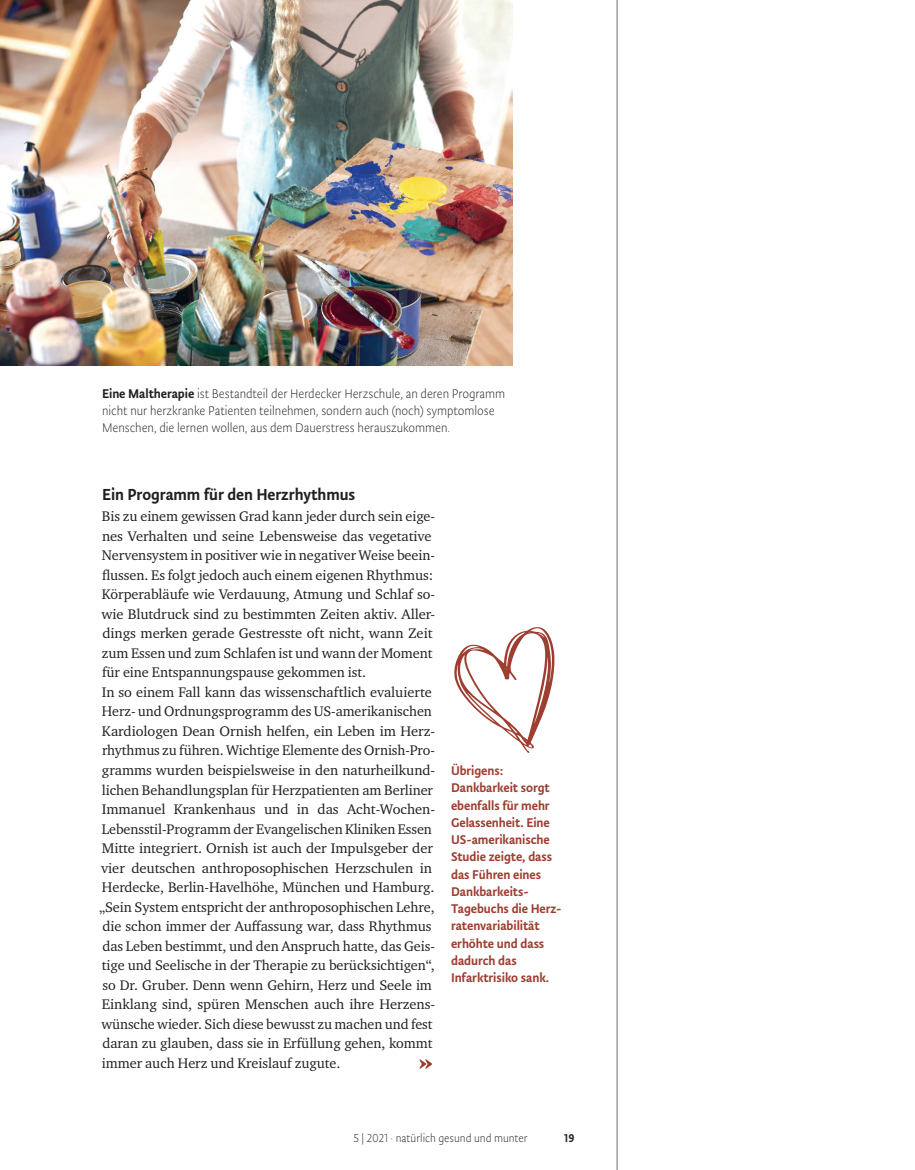
<style>
.page{position:relative;width:915px;height:1170px;background:#fff}
.page>*{position:absolute;margin:0;border:0;box-sizing:border-box;transform-origin:0 0}
.t1{font:500 18px "Tempera Std";letter-spacing:-.005em;color:#231f20}
.t2{font:14.25px/19.5px "Charter ITC Pro";letter-spacing:-.005em;color:#231f20}
.t3{font:500 14.25px/17.2px "Tempera Std";letter-spacing:-.005em;color:#9d3e30}
.t4{font:300 14.25px/17.2px "Tempera Std";letter-spacing:-.005em;color:#231f20}
.t5{font:300 12.75px "Tempera Std";color:#231f20}
.t6{font:500 12.75px "Tempera Std";color:#231f20}
.s1{font-weight:500}
</style>
<div class="page">
<svg style="left:419px;top:1059px;width:13px;height:9px"></svg>
<svg style="left:454px;top:627px;width:100px;height:126px"></svg>
<img style="left:0;top:0;width:512px;height:365px">
<hr style="left:616px;top:0;width:1px;height:1169px;background:#6c6d70">
<p class="t4" style="left:102px;top:385px;width:404px"><span class="s1">Eine Maltherapie</span> ist Bestandteil der Herdecker Herzschule, an deren Programm nicht nur herzkranke Patienten teilnehmen, sondern auch (noch) symptomlose<br>Menschen, die lernen wollen, aus dem Dauerstress herauszukommen.</p>
<p class="t1" style="left:102px;top:484px;width:254px">Ein Programm für den Herzrhythmus</p>
<p class="t2" style="left:99px;top:506px;width:337px">Bis zu einem gewissen Grad kann jeder durch sein eige&shy;nes Verhalten und seine Lebensweise das vegetative Nervensystem in positiver wie in negativer Weise beein&shy;flussen. Es folgt jedoch auch einem eigenen Rhythmus:<br>Körperabläufe wie Verdauung, Atmung und Schlaf so&shy;wie Blutdruck sind zu bestimmten Zeiten aktiv. Aller&shy;dings merken gerade Gestresste oft nicht, wann Zeit zum Essen und zum Schlafen ist und wann der Moment für eine Entspannungspause gekommen ist.<br>In so einem Fall kann das wissenschaftlich evaluierte Herz- und Ordnungsprogramm des US-amerikanischen Kardiologen Dean Ornish helfen, ein Leben im Herz&shy;rhythmus zu führen. Wichtige Elemente des Ornish-Pro&shy;gramms wurden beispielsweise in den naturheilkund&shy;lichen Behandlungsplan für Herzpatienten am Berliner Immanuel Krankenhaus und in das Acht-Wochen-Lebensstil-Programm der Evangelischen Kliniken Essen Mitte integriert. Ornish ist auch der Impulsgeber der vier deutschen anthroposophischen Herzschulen in Herdecke, Berlin-Havelhöhe, München und Hamburg. „Sein System entspricht der anthroposophischen Lehre, die schon immer der Auffassung war, dass Rhythmus das Leben bestimmt, und den Anspruch hatte, das Geis&shy;tige und Seelische in der Therapie zu berücksichtigen“, so Dr. Gruber. Denn wenn Gehirn, Herz und Seele im Einklang sind, spüren Menschen auch ihre Herzens&shy;wünsche wieder. Sich diese bewusst zu machen und fest daran zu glauben, dass sie in Erfüllung gehen, kommt immer auch Herz und Kreislauf zugute.</p>
<p class="t3" style="left:451px;top:761px;width:112px">Übrigens:<br>Dankbarkeit sorgt ebenfalls für mehr<br>Gelassenheit. Eine<br>US-amerikanische<br>Studie zeigte, dass das Führen eines<br>Dankbarkeits-<br>Tagebuchs die Herz&shy;ratenvariabilität erhöhte und dass dadurch das<br>Infarktrisiko sank.</p>
<p class="t5" style="left:353px;top:1130px;width:176px">5 | 2021 · natürlich gesund und munter</p>
<p class="t6" style="left:564px;top:1130px;width:12px">19</p>
</div>
